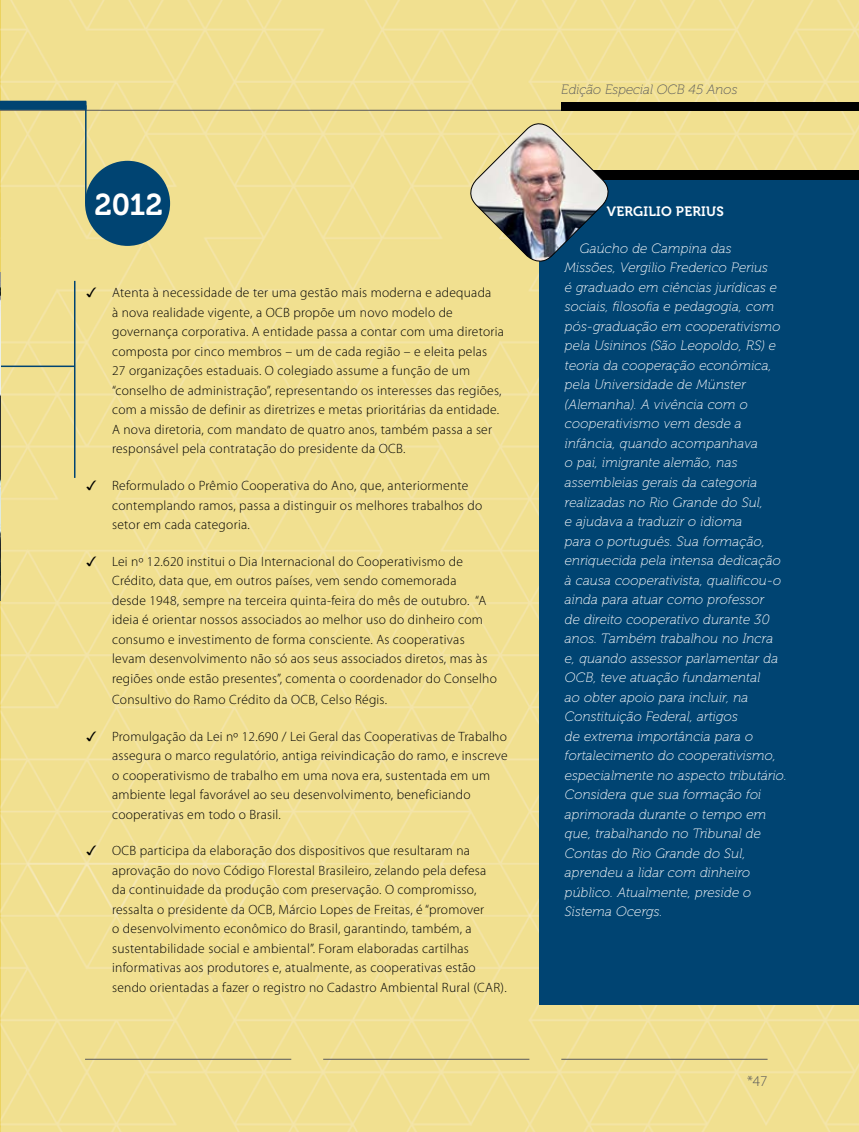
<style>
.page{position:relative;width:859px;height:1132px;background:#fff}
.page>*{position:absolute;margin:0;border:0;box-sizing:border-box;transform-origin:0 0}
.t1{font:30px "Museo 700";color:#fff}
.t2{font:300 15px "Myriad Pro";color:#58595b}
.t3{font:300 13.5px/19.5px "Myriad Pro";letter-spacing:.02em;color:#000}
.t4{font:italic 13.5px/19.5px "Museo 100";letter-spacing:.015em;color:#fff}
.t5{font:italic 13.5px "Museo 100";color:#58595b}
.t6{font:13.5px "Museo 700";letter-spacing:.02em;color:#fff}
</style>
<div class="page">
<img style="left:0;top:0;width:859px;height:1131px">
<hr style="left:85px;top:1058px;width:206px;height:1px;background:#58595b">
<hr style="left:323px;top:1058px;width:206px;height:1px;background:#58595b">
<hr style="left:0;top:110px;width:859px;height:1px;background:#58595b">
<hr style="left:561px;top:1058px;width:206px;height:1px;background:#58595b">
<div style="left:561px;top:102px;width:298px;height:9px;background:#000"></div>
<div style="left:85px;top:161px;width:85px;height:85px;background:#004472;border-radius:50%"></div>
<hr style="left:85px;top:105px;width:2px;height:98px;background:#004472">
<hr style="left:74px;top:281px;width:1px;height:196px;background:#004472">
<hr style="left:0;top:365px;width:74px;height:2px;background:#004472">
<div style="left:539px;top:170px;width:320px;height:833px;background:#004472"></div>
<div style="left:539px;top:170px;width:320px;height:9px;background:#000"></div>
<img style="left:464px;top:117px;width:151px;height:151px">
<svg style="left:0;top:101px;width:87px;height:9px"></svg>
<img style="left:0;top:272px;width:1px;height:328px">
<svg style="left:87px;top:287px;width:9px;height:10px"></svg>
<svg style="left:87px;top:480px;width:9px;height:10px"></svg>
<svg style="left:87px;top:555px;width:9px;height:10px"></svg>
<svg style="left:87px;top:730px;width:9px;height:10px"></svg>
<svg style="left:87px;top:845px;width:9px;height:10px"></svg>
<h1 class="t1" style="left:94px;top:188px;width:70px">2012</h1>
<p class="t3" style="left:112px;top:283px;width:393px">Atenta à necessidade de ter uma gestão mais moderna e adequada<br>à nova realidade vigente, a OCB propõe um novo modelo de governança corporativa. A entidade passa a contar com uma diretoria composta por cinco membros – um de cada região – e eleita pelas<br>27 organizações estaduais. O colegiado assume a função de um “conselho de administração”, representando os interesses das regiões, com a missão de definir as diretrizes e metas prioritárias da entidade.<br>A nova diretoria, com mandato de quatro anos, também passa a ser responsável pela contratação do presidente da OCB.</p>
<p class="t3" style="left:112px;top:476px;width:372px">Reformulado o Prêmio Cooperativa do Ano, que, anteriormente contemplando ramos, passa a distinguir os melhores trabalhos do setor em cada categoria.</p>
<p class="t3" style="left:112px;top:551px;width:386px">Lei nº 12.620 institui o Dia Internacional do Cooperativismo de Crédito, data que, em outros países, vem sendo comemorada<br>desde 1948, sempre na terceira quinta-feira do mês de outubro. “A ideia é orientar nossos associados ao melhor uso do dinheiro com consumo e investimento de forma consciente. As cooperativas levam desenvolvimento não só aos seus associados diretos, mas às regiões onde estão presentes”, comenta o coordenador do Conselho</p>
<p class="t3" style="left:112px;top:690px;width:277px">Consultivo do Ramo Crédito da OCB, Celso Régis.</p>
<p class="t3" style="left:112px;top:726px;width:397px">Promulgação da Lei nº 12.690 / Lei Geral das Cooperativas de Trabalho assegura o marco regulatório, antiga reivindicação do ramo, e inscreve o cooperativismo de trabalho em uma nova era, sustentada em um ambiente legal favorável ao seu desenvolvimento, beneficiando cooperativas em todo o Brasil.</p>
<p class="t3" style="left:112px;top:841px;width:396px">OCB participa da elaboração dos dispositivos que resultaram na aprovação do novo Código Florestal Brasileiro, zelando pela defesa<br>da continuidade da produção com preservação. O compromisso, ressalta o presidente da OCB, Márcio Lopes de Freitas, é “promover<br>o desenvolvimento econômico do Brasil, garantindo, também, a sustentabilidade social e ambiental”. Foram elaboradas cartilhas informativas aos produtores e, atualmente, as cooperativas estão sendo orientadas a fazer o registro no Cadastro Ambiental Rural (CAR).</p>
<p class="t5" style="left:561px;top:82px;width:178px">Edição Especial OCB 45 Anos</p>
<p class="t6" style="left:607px;top:204px;width:118px">VERGILIO PERIUS</p>
<p class="t4" style="left:565px;top:238px;width:223px;text-indent:15px">Gaúcho de Campina das<br>Missões, Vergilio Frederico Perius<br>é graduado em ciências jurídicas e sociais, filosofia e pedagogia, com pós-graduação em cooperativismo pela Usininos (São Leopoldo, RS) e teoria da cooperação econômica, pela Universidade de Münster (Alemanha). A vivência com o cooperativismo vem desde a infância, quando acompanhava<br>o pai, imigrante alemão, nas assembleias gerais da categoria realizadas no Rio Grande do Sul,<br>e ajudava a traduzir o idioma<br>para o português. Sua formação, enriquecida pela intensa dedicação à causa cooperativista, qualificou-o ainda para atuar como professor<br>de direito cooperativo durante 30 anos. Também trabalhou no Incra<br>e, quando assessor parlamentar da<br>OCB, teve atuação fundamental<br>ao obter apoio para incluir, na<br>Constituição Federal, artigos<br>de extrema importância para o fortalecimento do cooperativismo, especialmente no aspecto tributário.<br>Considera que sua formação foi aprimorada durante o tempo em que, trabalhando no Tribunal de<br>Contas do Rio Grande do Sul, aprendeu a lidar com dinheiro público. Atualmente, preside o<br>Sistema Ocergs.</p>
<p class="t2" style="left:747px;top:1072px;width:22px">*47</p>
</div>
